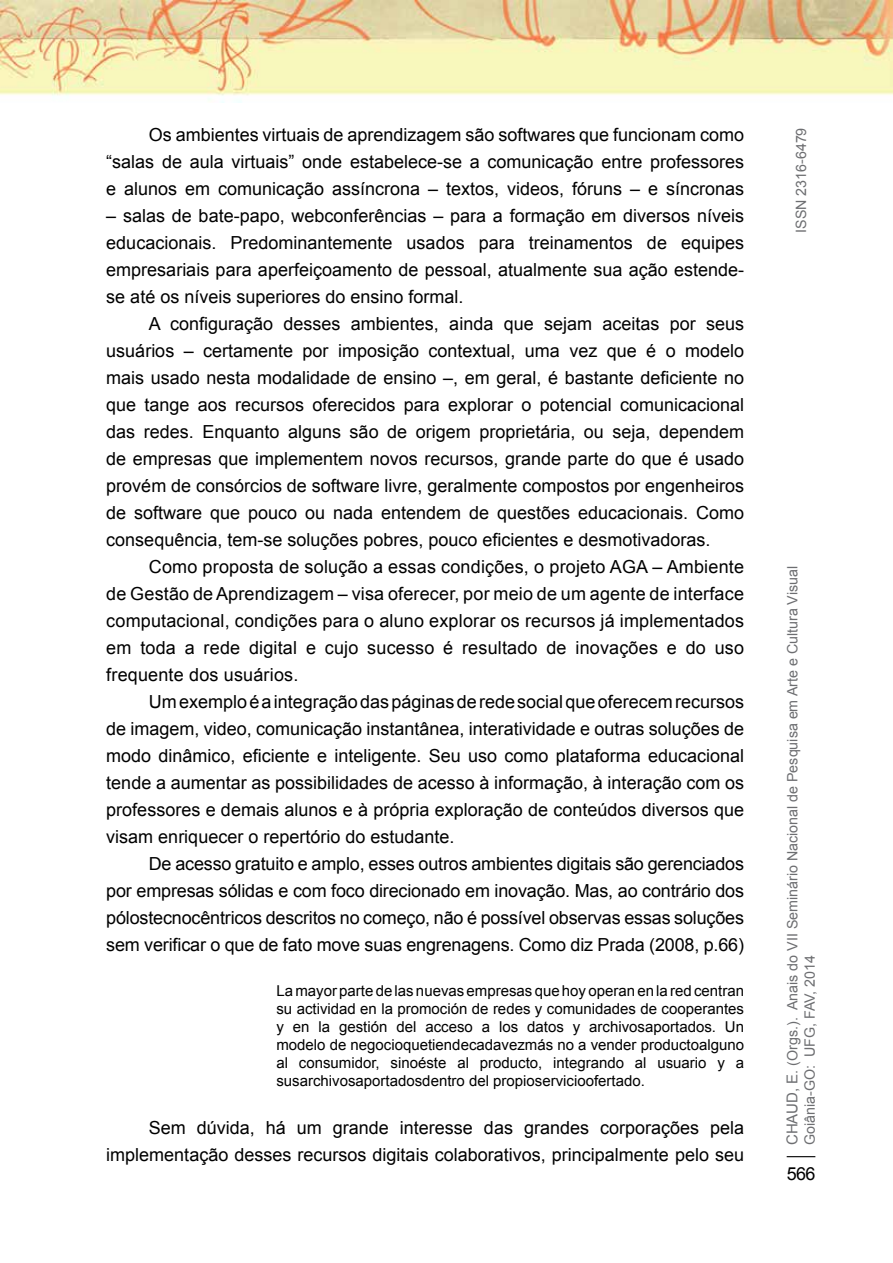
<style>
.page{position:relative;width:893px;height:1263px;background:#fff}
.page>*{position:absolute;margin:0;border:0;box-sizing:border-box;transform-origin:0 0}
.t1{font:18px/27px "Arial";color:#000;text-align:justify}
.t2{font:15px/18px "Arial";color:#000;text-align:justify}
.t3{font:14.25px/17.1px "Arial";color:#6d6e71}
.s1{font-size:15px}
</style>
<div class="page">
<svg style="left:787px;top:1156px;width:28px;height:1px"></svg>
<img style="left:0;top:0;width:893px;height:102px">
<p class="t1" style="left:106px;top:121px;width:639px;text-indent:43px">Os ambientes virtuais de aprendizagem são softwares que funcionam como “salas de aula virtuais” onde estabelece-se a comunicação entre professores e alunos em comunicação assíncrona – textos, videos, fóruns – e síncronas</p>
<p class="t1" style="left:106px;top:202px;width:639px">– salas de bate-papo, webconferências – para a formação em diversos níveis educacionais. Predominantemente usados para treinamentos de equipes empresariais para aperfeiçoamento de pessoal, atualmente sua ação estende&shy;se até os níveis superiores do ensino formal.</p>
<p class="t1" style="left:106px;top:310px;width:639px;text-indent:43px">A configuração desses ambientes, ainda que sejam aceitas por seus usuários – certamente por imposição contextual, uma vez que é o modelo mais usado nesta modalidade de ensino –, em geral, é bastante deficiente no que tange aos recursos oferecidos para explorar o potencial comunicacional das redes. Enquanto alguns são de origem proprietária, ou seja, dependem de empresas que implementem novos recursos, grande parte do que é usado provém de consórcios de software livre, geralmente compostos por engenheiros de software que pouco ou nada entendem de questões educacionais. Como consequência, tem-se soluções pobres, pouco eficientes e desmotivadoras.</p>
<p class="t1" style="left:106px;top:553px;width:639px;text-indent:43px">Como proposta de solução a essas condições, o projeto AGA – Ambiente de Gestão de Aprendizagem – visa oferecer, por meio de um agente de interface computacional, condições para o aluno explorar os recursos já implementados em toda a rede digital e cujo sucesso é resultado de inovações e do uso frequente dos usuários.</p>
<p class="t1" style="left:106px;top:688px;width:639px;text-indent:43px">Um exemplo é a integração das páginas de rede social que oferecem recursos de imagem, video, comunicação instantânea, interatividade e outras soluções de modo dinâmico, eficiente e inteligente. Seu uso como plataforma educacional tende a aumentar as possibilidades de acesso à informação, à interação com os professores e demais alunos e à própria exploração de conteúdos diversos que visam enriquecer o repertório do estudante.</p>
<p class="t1" style="left:106px;top:850px;width:639px;text-indent:43px">De acesso gratuito e amplo, esses outros ambientes digitais são gerenciados por empresas sólidas e com foco direcionado em inovação. Mas, ao contrário dos pólostecnocêntricos descritos no começo, não é possível observas essas soluções sem verificar o que de fato move suas engrenagens. Como diz Prada (2008, p.66)</p>
<p class="t2" style="left:276px;top:982px;width:469px">La mayor parte de las nuevas empresas que hoy operan en la red centran su actividad en la promoción de redes y comunidades de cooperantes y en la gestión del acceso a los datos y archivosaportados. Un modelo de negocioquetiendecadavezmás no a vender productoalguno al consumidor, sinoéste al producto, integrando al usuario y a susarchivosaportadosdentro del propioservicioofertado.</p>
<p class="t1" style="left:106px;top:1115px;width:639px;text-align:right">Sem dúvida, há um grande interesse das grandes corporações pela implementação desses recursos digitais colaborativos, principalmente pelo seu</p>
<p class="t3" style="left:793px;top:233px;width:107px;rotate:-90deg">ISSN 2316-6479</p>
<p class="t3" style="left:784px;top:1145px;width:581px;rotate:-90deg"><span class="s1">Chaud, E</span>. (Orgs.). Anais do VII Seminário Nacional de Pesquisa em Arte e Cultura Visual<br>Goiânia-GO: U FG, FAV, 2014</p>
<p class="t1" style="left:787px;top:1160px;width:30px">566</p>
</div>
